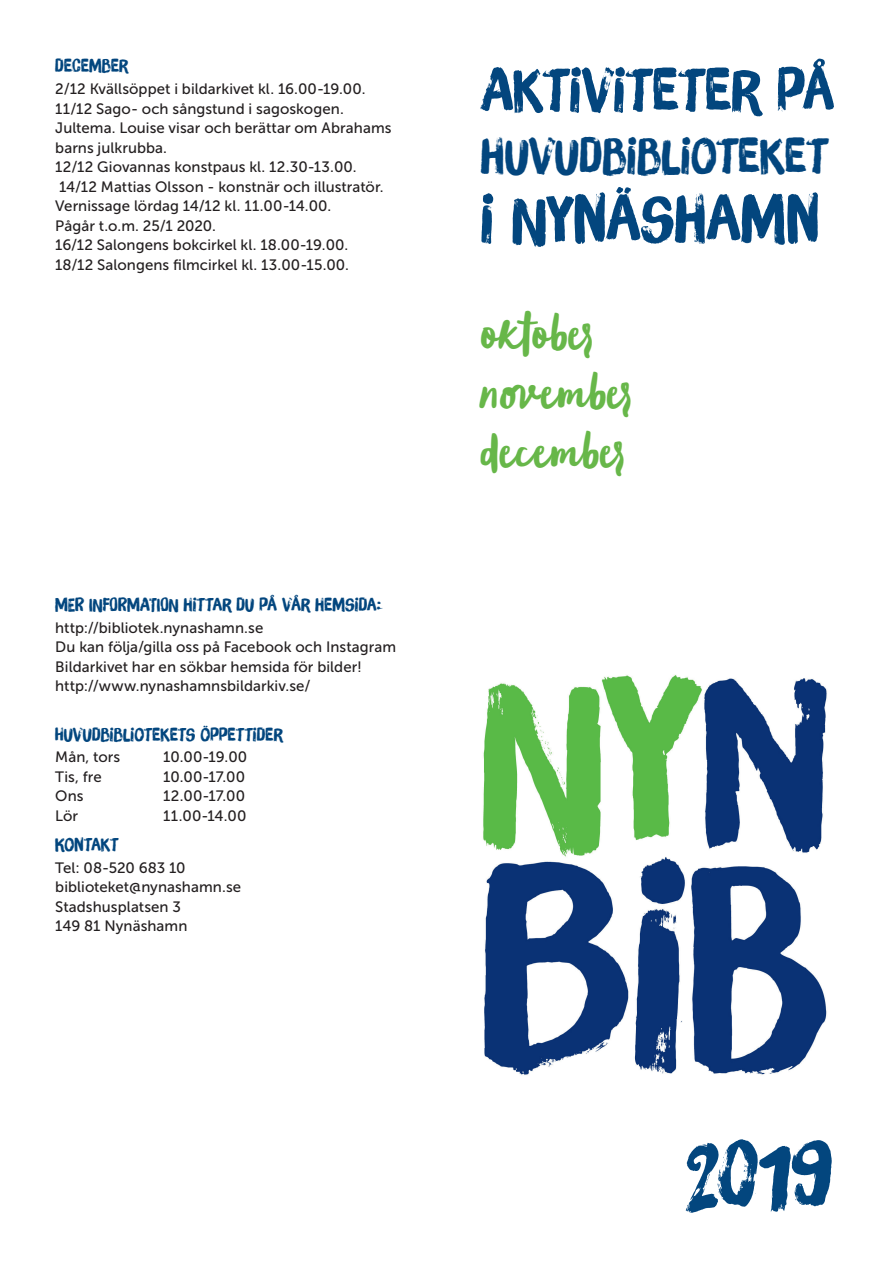
<style>
.page{position:relative;width:893px;height:1263px;background:#fff}
.page>*{position:absolute;margin:0;border:0;box-sizing:border-box;transform-origin:0 0}
.t1{font:90px "Brush Up W01";color:#03467e}
.t2{font:64.5px "Brush Up W01";letter-spacing:-.005em;color:#03467e}
.t3{font:58.5px "Brush Up W01";letter-spacing:-.01em;color:#03467e}
.t4{font:48px "Brush Up W01";letter-spacing:-.005em;color:#03467e}
.t5{font:40.5px/58.7px "Blog Script";letter-spacing:-.005em;color:#67b749}
.t6{font:18px "Brush Up W01";color:#03467e}
.t7{font:15px/19.5px "Museo Sans 500";letter-spacing:.005em;color:#231f20}
</style>
<div class="page">
<img style="left:483px;top:675px;width:344px;height:400px">
<p class="t6" style="left:55px;top:56px;width:75px">DECEMBER</p>
<p class="t7" style="left:55px;top:79px;width:338px">2/12 Kvällsöppet i bildarkivet kl. 16.00-19.00.<br>11/12 Sago- och sångstund i sagoskogen.<br>Jultema. Louise visar och berättar om Abrahams barns julkrubba.<br>12/12 Giovannas konstpaus kl. 12.30-13.00.<br>14/12 Mattias Olsson - konstnär och illustratör.<br>Vernissage lördag 14/12 kl. 11.00-14.00.<br>Pågår t.o.m. 25/1 2020.<br>16/12 Salongens bokcirkel kl. 18.00-19.00.<br>18/12 Salongens filmcirkel kl. 13.00-15.00.</p>
<p class="t6" style="left:55px;top:594px;width:328px">MER INFORMATION HITTAR DU PÅ VÅR HEMSIDA:</p>
<p class="t7" style="left:55px;top:618px;width:342px">http://bibliotek.nynashamn.se<br>Du kan följa/gilla oss på Facebook och Instagram Bildarkivet har en sökbar hemsida för bilder! http://www.nynashamnsbildarkiv.se/</p>
<p class="t6" style="left:55px;top:724px;width:229px">HUVUDBIBLIOTEKETS ÖPPETTIDER</p>
<p class="t7" style="left:55px;top:747px;width:67px">Mån, tors</p>
<p class="t7" style="left:163px;top:747px;width:86px">10.00-19.00</p>
<p class="t7" style="left:55px;top:767px;width:48px">Tis, fre</p>
<p class="t7" style="left:163px;top:767px;width:83px">10.00-17.00</p>
<p class="t7" style="left:55px;top:786px;width:30px">Ons</p>
<p class="t7" style="left:163px;top:786px;width:83px">12.00-17.00</p>
<p class="t7" style="left:55px;top:806px;width:24px">Lör</p>
<p class="t7" style="left:163px;top:806px;width:85px">11.00-14.00</p>
<p class="t6" style="left:55px;top:834px;width:65px">KONTAKT</p>
<p class="t7" style="left:55px;top:858px;width:187px">Tel: 08-520 683 10 biblioteket@nynashamn.se<br>Stadshusplatsen 3<br>149 81 Nynäshamn</p>
<h3 class="t3" style="left:480px;top:56px;width:355px">AKTIVITETER PÅ</h3>
<h3 class="t4" style="left:480px;top:128px;width:350px">HUVUDBIBLIOTEKET</h3>
<h2 class="t2" style="left:480px;top:181px;width:340px">I NYNÄSHAMN</h2>
<h3 class="t5" style="left:480px;top:305px;width:155px">oktober november december</h3>
<h1 class="t1" style="left:685px;top:1122px;width:150px">2019</h1>
</div>
